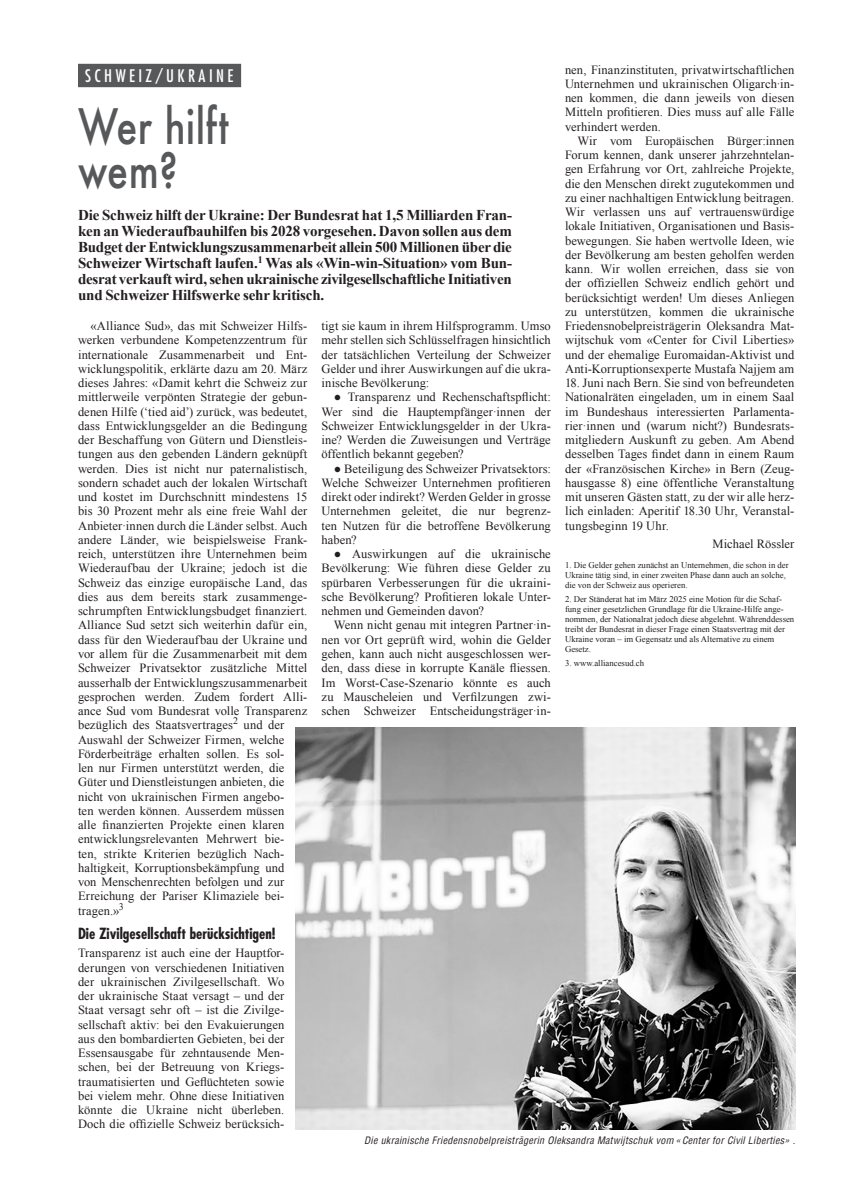
<style>
.page{position:relative;width:844px;height:1191px;background:#fff}
.page>*{position:absolute;margin:0;border:0;box-sizing:border-box;transform-origin:0 0}
.t1{font:500 47.5px/43.8px "Futura";letter-spacing:.01em;color:#57585a;scale:.8 1}
.t2{font:condensed 16.88px "Futura";letter-spacing:.205em;color:#fff}
.t3{font:700 15px/16px "Times New Roman";letter-spacing:-.01em;color:#231f20;text-align:justify}
.t4{font:700 condensed 15px "Futura";color:#231f20}
.t5{font:12.5px/14.2px "Times New Roman";letter-spacing:.005em;color:#231f20;text-align:justify}
.t6{font:italic condensed 10px "Helvetica";letter-spacing:.03em;color:#231f20}
.t7{font:8.75px/10px "Times New Roman";color:#231f20}
</style>
<div class="page">
<div style="left:78px;top:64px;width:163px;height:23px;background:#57585a"></div>
<img style="left:295px;top:727px;width:500px;height:402px">
<h2 class="t2" style="left:85px;top:65px;width:150px">SCHWEIZ/UKRAINE</h2>
<h1 class="t1" style="left:78px;top:104px;width:190px">Wer hilft wem?</h1>
<p class="t3" style="left:78px;top:207px;width:435px">Die Schweiz hilft der Ukraine: Der Bundesrat hat 1,5 Milliarden Fran&shy;ken an Wiederaufbauhilfen bis 2028 vorgesehen. Davon sollen aus dem Budget der Entwicklungszusammenarbeit allein 500 Millionen über die Schweizer Wirtschaft laufen.<sup>1</sup> Was als «Win-win-Situation» vom Bun&shy;desrat verkauft wird, sehen ukrainische zivilgesellschaftliche Initiativen und Schweizer Hilfswerke sehr kritisch.</p>
<p class="t5" style="left:78px;top:319px;width:231px;text-align:left;text-indent:12px">«Alliance Sud», das mit Schweizer Hilfs&shy;werken verbundene Kompetenzzentrum für internationale Zusammenarbeit und Ent&shy;wicklungspolitik, erklärte dazu am 20. März dieses Jahres: «Damit kehrt die Schweiz zur mittlerweile verpönten Strategie der gebun&shy;denen Hilfe (‘tied aid’) zurück, was bedeutet, dass Entwicklungsgelder an die Bedingung der Beschaffung von Gütern und Dienstleis&shy;tungen aus den gebenden Ländern geknüpft werden. Dies ist nicht nur paternalistisch, sondern schadet auch der lokalen Wirtschaft und kostet im Durchschnitt mindestens 15 bis 30 Prozent mehr als eine freie Wahl der Anbieter·innen durch die Länder selbst. Auch andere Länder, wie beispielsweise Frank&shy;reich, unterstützen ihre Unternehmen beim Wiederaufbau der Ukraine; jedoch ist die Schweiz das einzige europäische Land, das dies aus dem bereits stark zusammenge&shy;schrumpften Entwicklungsbudget finanziert.<br>Alliance Sud setzt sich weiterhin dafür ein, dass für den Wiederaufbau der Ukraine und vor allem für die Zusammenarbeit mit dem Schweizer Privatsektor zusätzliche Mittel ausserhalb der Entwicklungszusammenarbeit gesprochen werden. Zudem fordert Alli&shy;ance Sud vom Bundesrat volle Transparenz bezüglich des Staatsvertrages<sup>2</sup> und der Auswahl der Schweizer Firmen, welche Förderbeiträge erhalten sollen. Es sol-<br>len nur Firmen unterstützt werden, die Güter und Dienstleistungen anbieten, die nicht von ukrainischen Firmen angebo-<br>ten werden können. Ausserdem müssen<br>alle finanzierten Projekte einen klaren entwicklungsrelevanten Mehrwert bie-<br>ten, strikte Kriterien bezüglich Nach&shy;haltigkeit, Korruptionsbekämpfung und<br>von Menschenrechten befolgen und zur Erreichung der Pariser Klimaziele bei&shy;tragen.»<sup>3</sup></p>
<p class="t4" style="left:78px;top:924px;width:199px">Die Zivilgesellschaft berücksichtigen!</p>
<p class="t5" style="left:78px;top:946px;width:208px">Transparenz ist auch eine der Hauptfor&shy;derungen von verschiedenen Initiativen der ukrainischen Zivilgesellschaft. Wo der ukrainische Staat versagt – und der Staat versagt sehr oft – ist die Zivilge&shy;sellschaft aktiv: bei den Evakuierungen aus den bombardierten Gebieten, bei der Essensausgabe für zehntausende Men&shy;schen, bei der Betreuung von Kriegs&shy;traumatisierten und Geflüchteten sowie bei vielem mehr. Ohne diese Initiativen könnte die Ukraine nicht überleben.<br>Doch die offizielle Schweiz berücksich-</p>
<p class="t5" style="left:321px;top:319px;width:231px">tigt sie kaum in ihrem Hilfsprogramm. Umso mehr stellen sich Schlüsselfragen hinsichtlich der tatsächlichen Verteilung der Schweizer Gelder und ihrer Auswirkungen auf die ukra&shy;inische Bevölkerung:</p>
<p class="t5" style="left:321px;top:390px;width:231px;text-indent:12px">● Transparenz und Rechenschaftspflicht:<br>Wer sind die Hauptempfänger·innen der Schweizer Entwicklungsgelder in der Ukra&shy;ine? Werden die Zuweisungen und Verträge öffentlich bekannt gegeben?</p>
<p class="t5" style="left:321px;top:461px;width:231px;text-indent:12px">● Beteiligung des Schweizer Privatsektors:<br>Welche Schweizer Unternehmen profitieren direkt oder indirekt? Werden Gelder in grosse Unternehmen geleitet, die nur begrenz&shy;ten Nutzen für die betroffene Bevölkerung haben?</p>
<p class="t5" style="left:321px;top:547px;width:231px;text-indent:12px">● Auswirkungen auf die ukrainische Bevölkerung: Wie führen diese Gelder zu spürbaren Verbesserungen für die ukraini&shy;sche Bevölkerung? Profitieren lokale Unter&shy;nehmen und Gemeinden davon?</p>
<p class="t5" style="left:321px;top:618px;width:231px;text-indent:12px">Wenn nicht genau mit integren Partner·in&shy;nen vor Ort geprüft wird, wohin die Gelder gehen, kann auch nicht ausgeschlossen wer&shy;den, dass diese in korrupte Kanäle fliessen.<br>Im Worst-Case-Szenario könnte es auch zu Mauscheleien und Verfilzungen zwi&shy;schen Schweizer Entscheidungsträger·in-</p>
<p class="t5" style="left:565px;top:62px;width:231px">nen, Finanzinstituten, privatwirtschaftlichen Unternehmen und ukrainischen Oligarch·in&shy;nen kommen, die dann jeweils von diesen Mitteln profitieren. Dies muss auf alle Fälle verhindert werden.</p>
<p class="t5" style="left:565px;top:133px;width:231px;text-indent:12px">Wir vom Europäischen Bürger:innen Forum kennen, dank unserer jahrzehntelan&shy;gen Erfahrung vor Ort, zahlreiche Projekte, die den Menschen direkt zugutekommen und zu einer nachhaltigen Entwicklung beitragen.<br>Wir verlassen uns auf vertrauenswürdige lokale Initiativen, Organisationen und Basis&shy;bewegungen. Sie haben wertvolle Ideen, wie der Bevölkerung am besten geholfen werden kann. Wir wollen erreichen, dass sie von der offiziellen Schweiz endlich gehört und berücksichtigt werden! Um dieses Anliegen zu unterstützen, kommen die ukrainische Friedensnobelpreisträgerin Oleksandra Mat&shy;wijtschuk vom «Center for Civil Liberties» und der ehemalige Euromaidan-Aktivist und Anti-Korruptionsexperte Mustafa Najjem am</p>
<p class="t5" style="left:565px;top:376px;width:231px">18. Juni nach Bern. Sie sind von befreundeten Nationalräten eingeladen, um in einem Saal im Bundeshaus interessierten Parlamenta&shy;rier·innen und (warum nicht?) Bundesrats&shy;mitgliedern Auskunft zu geben. Am Abend desselben Tages findet dann in einem Raum der «Französischen Kirche» in Bern (Zeug&shy;hausgasse 8) eine öffentliche Veranstaltung mit unseren Gästen statt, zu der wir alle herz&shy;lich einladen: Aperitif 18.30 Uhr, Veranstal&shy;tungsbeginn 19 Uhr.</p>
<p class="t5" style="left:712px;top:536px;width:83px">Michael Rössler</p>
<p class="t7" style="left:565px;top:560px;width:225px">1. Die Gelder gehen zunächst an Unternehmen, die schon in der<br>Ukraine tätig sind, in einer zweiten Phase dann auch an solche, die von der Schweiz aus operieren.</p>
<p class="t7" style="left:565px;top:594px;width:231px">2. Der Ständerat hat im März 2025 eine Motion für die Schaf&shy;fung einer gesetzlichen Grundlage für die Ukraine-Hilfe ange&shy;nommen, der Nationalrat jedoch diese abgelehnt. Währenddessen treibt der Bundesrat in dieser Frage einen Staatsvertrag mit der Ukraine voran – im Gegensatz und als Alternative zu einem Gesetz.</p>
<p class="t7" style="left:565px;top:657px;width:81px">3. www.alliancesud.ch</p>
<p class="t6" style="left:364px;top:1133px;width:432px">Die ukrainische Friedensnobelpreisträgerin Oleksandra Matwijtschuk vom «Center for Civil Liberties» .</p>
</div>
